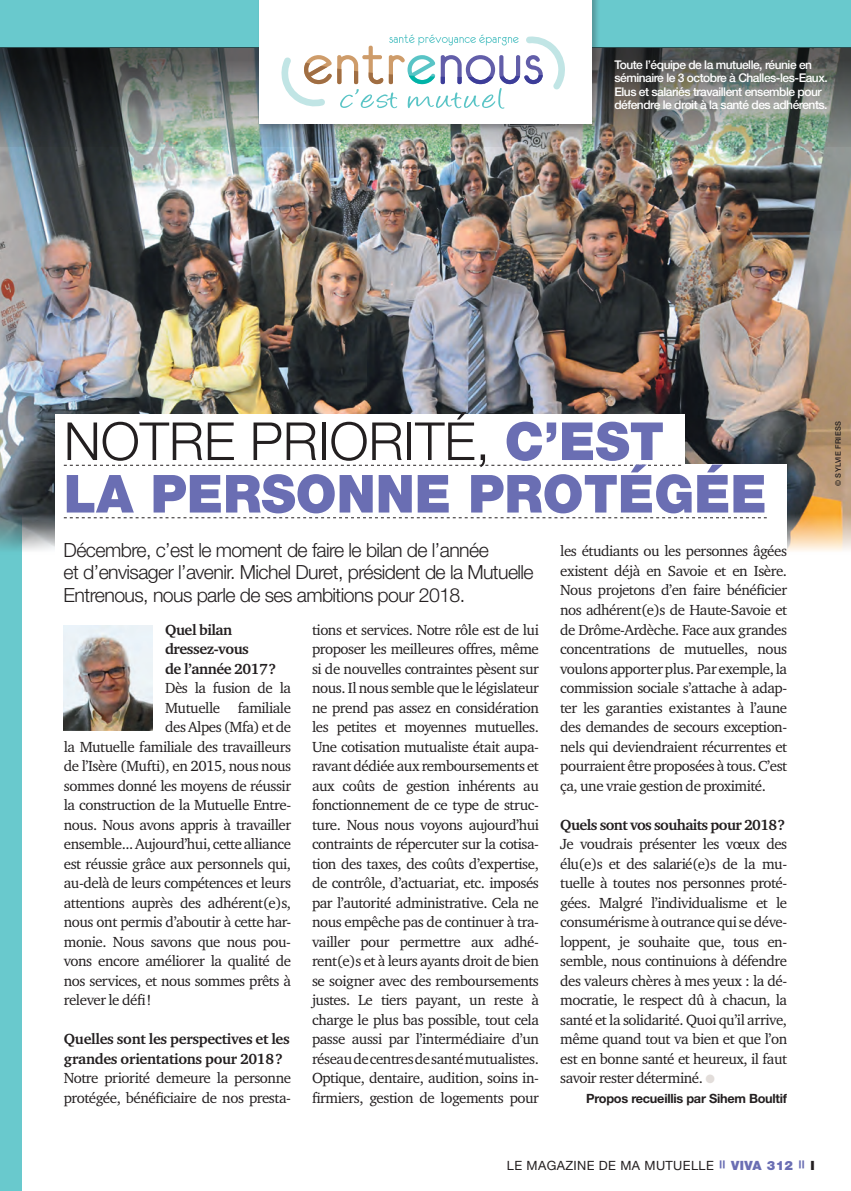
<style>
.page{position:relative;width:851px;height:1191px;background:#fff}
.page>*{position:absolute;margin:0;border:0;box-sizing:border-box;transform-origin:0 0}
.t1{font:900 52.5px/52.5px "Helvetica Neue LT Std";color:#6a6eb3}
.t2{font:300 19.5px/22.5px "Helvetica Neue LT Std";letter-spacing:-.03em;color:#231f20}
.t3{font:15px/19.5px "Charter ITC Pro";letter-spacing:-.03em;color:#231f20;text-align:justify}
.t4{font:700 15px/19.5px "Charter ITC Pro";letter-spacing:-.025em;color:#231f20}
.t5{font:700 12.75px "Helvetica Neue LT Std";letter-spacing:-.02em;color:#231f20}
.t6{font:12.75px "Helvetica Neue LT Std";letter-spacing:.03em;color:#231f20}
.t7{font:900 12.75px "Helvetica Neue LT Std";letter-spacing:.03em;color:#6a6eb3}
.t8{font:900 12.75px "Helvetica Neue LT Std";color:#231f20}
.t9{font:500 12px/13.5px "Helvetica Neue LT Std";letter-spacing:-.04em;color:#fff}
.t10{font:500 7.5px "Helvetica Neue LT Std";letter-spacing:.035em;color:#231f20}
.s1{font-weight:300;color:#231f20}
.s2{color:#e2ddda}
</style>
<div class="page">
<div style="left:0;top:0;width:22px;height:1191px;background:#69c9cd"></div>
<div style="left:0;top:0;width:850px;height:49px;background:#69c9cd"></div>
<img style="left:0;top:147px;width:850px;height:404px">
<img style="left:0;top:48px;width:850px;height:99px">
<div style="left:257px;top:0;width:343px;height:132px;background:#231f20;opacity:.3"></div>
<div style="left:259px;top:0;width:333px;height:123px;background:#fff"></div>
<svg style="left:337px;top:35px;width:228px;height:74px"></svg>
<svg style="left:281px;top:55px;width:50px;height:52px"></svg>
<div style="left:55px;top:414px;width:630px;height:143px;background:#fff"></div>
<div style="left:55px;top:464px;width:732px;height:110px;background:#fff"></div>
<svg style="left:64px;top:465px;width:617px;height:1px"></svg>
<svg style="left:64px;top:517px;width:702px;height:1px"></svg>
<img style="left:64px;top:625px;width:88px;height:105px">
<p class="t9" style="left:614px;top:58px;width:215px">Toute l’équipe de la mutuelle, réunie en séminaire le 3 octobre à Challes-les-Eaux.<br>Elus et salariés travaillent ensemble pour défendre le droit à la santé des adhérents.</p>
<h1 class="t1" style="left:64px;top:415px;width:704px"><span class="s1">NOTRE PRIORITÉ,</span> C’EST<br>LA PERSONNE PROTÉGÉE</h1>
<p class="t10" style="left:833px;top:486px;width:66px;rotate:-90deg">© SYLVIE FRIESS</p>
<h2 class="t2" style="left:64px;top:538px;width:471px">Décembre, c’est le moment de faire le bilan de l’année<br>et d’envisager l’avenir. Michel Duret, président de la Mutuelle<br>Entrenous, nous parle de ses ambitions pour 2018.</h2>
<p class="t3" style="left:560px;top:541px;width:228px">les étudiants ou les personnes âgées existent déjà en Savoie et en Isère.<br>Nous projetons d’en faire bénéficier nos adhérent(e)s de Haute-Savoie et de Drôme-Ardèche. Face aux grandes concentrations de mutuelles, nous voulons apporter plus. Par exemple, la commission sociale s’attache à adap&shy;ter les garanties existantes à l’aune des demandes de secours exception&shy;nels qui deviendraient récurrentes et pourraient être proposées à tous. C’est ça, une vraie gestion de proximité.</p>
<p class="t4" style="left:560px;top:814px;width:226px">Quels sont vos souhaits pour 2018?</p>
<p class="t3" style="left:560px;top:834px;width:228px">Je voudrais présenter les vœux des élu(e)s et des salarié(e)s de la mu&shy;tuelle à toutes nos personnes proté&shy;gées. Malgré l’individualisme et le consumérisme à outrance qui se déve&shy;loppent, je souhaite que, tous en&shy;semble, nous continuions à défendre des valeurs chères à mes yeux : la dé&shy;mocratie, le respect dû à chacun, la santé et la solidarité. Quoi qu’il arrive, même quand tout va bien et que l’on est en bonne santé et heureux, il faut savoir rester déterminé. <span class="s2">●</span></p>
<p class="t5" style="left:586px;top:1090px;width:202px">Propos recueillis par Sihem Boultif</p>
<p class="t4" style="left:165px;top:619px;width:112px">Quel bilan dressez-vous<br>de l’année 2017?</p>
<p class="t3" style="left:165px;top:678px;width:127px">Dès la fusion de la</p>
<p class="t3" style="left:165px;top:697px;width:127px">Mutuelle familiale</p>
<p class="t3" style="left:165px;top:717px;width:127px">des Alpes (Mfa) et de</p>
<p class="t3" style="left:64px;top:736px;width:229px">la Mutuelle familiale des travailleurs</p>
<p class="t3" style="left:64px;top:756px;width:229px">de l’Isère (Mufti), en 2015, nous nous</p>
<p class="t3" style="left:64px;top:775px;width:229px">sommes donné les moyens de réussir</p>
<p class="t3" style="left:64px;top:795px;width:229px">la construction de la Mutuelle Entre-</p>
<p class="t3" style="left:64px;top:814px;width:229px">nous. Nous avons appris à travailler</p>
<p class="t3" style="left:64px;top:834px;width:229px">ensemble... Aujourd’hui, cette alliance</p>
<p class="t3" style="left:64px;top:853px;width:229px">est réussie grâce aux personnels qui,</p>
<p class="t3" style="left:64px;top:873px;width:229px">au-delà de leurs compétences et leurs</p>
<p class="t3" style="left:64px;top:892px;width:229px">attentions auprès des adhérent(e)s,</p>
<p class="t3" style="left:64px;top:912px;width:229px">nous ont permis d’aboutir à cette har-</p>
<p class="t3" style="left:64px;top:931px;width:229px">monie. Nous savons que nous pou-</p>
<p class="t3" style="left:64px;top:951px;width:229px">vons encore améliorer la qualité de</p>
<p class="t3" style="left:64px;top:970px;width:229px">nos services, et nous sommes prêts à</p>
<p class="t3" style="left:64px;top:990px;width:89px">relever le défi!</p>
<p class="t4" style="left:64px;top:1029px;width:227px">Quelles sont les perspectives et les grandes orientations pour 2018?</p>
<p class="t3" style="left:64px;top:1068px;width:229px">Notre priorité demeure la personne protégée, bénéficiaire de nos presta-</p>
<p class="t3" style="left:312px;top:619px;width:228px">tions et services. Notre rôle est de lui proposer les meilleures offres, même si de nouvelles contraintes pèsent sur nous. Il nous semble que le législateur ne prend pas assez en considération les petites et moyennes mutuelles.<br>Une cotisation mutualiste était aupa&shy;ravant dédiée aux remboursements et aux coûts de gestion inhérents au fonctionnement de ce type de struc&shy;ture. Nous nous voyons aujourd’hui contraints de répercuter sur la cotisa&shy;tion des taxes, des coûts d’expertise, de contrôle, d’actuariat, etc. imposés par l’autorité administrative. Cela ne nous empêche pas de continuer à tra&shy;vailler pour permettre aux adhé&shy;rent(e)s et à leurs ayants droit de bien se soigner avec des remboursements justes. Le tiers payant, un reste à charge le plus bas possible, tout cela passe aussi par l’intermédiaire d’un réseau de centres de santé mutualistes.<br>Optique, dentaire, audition, soins in&shy;firmiers, gestion de logements pour</p>
<p class="t6" style="left:507px;top:1157px;width:208px">LE MAGAZINE DE MA MUTUELLE</p>
<p class="t7" style="left:731px;top:1157px;width:63px">VIVA 312</p>
<p class="t8" style="left:810px;top:1157px;width:6px">I</p>
</div>
